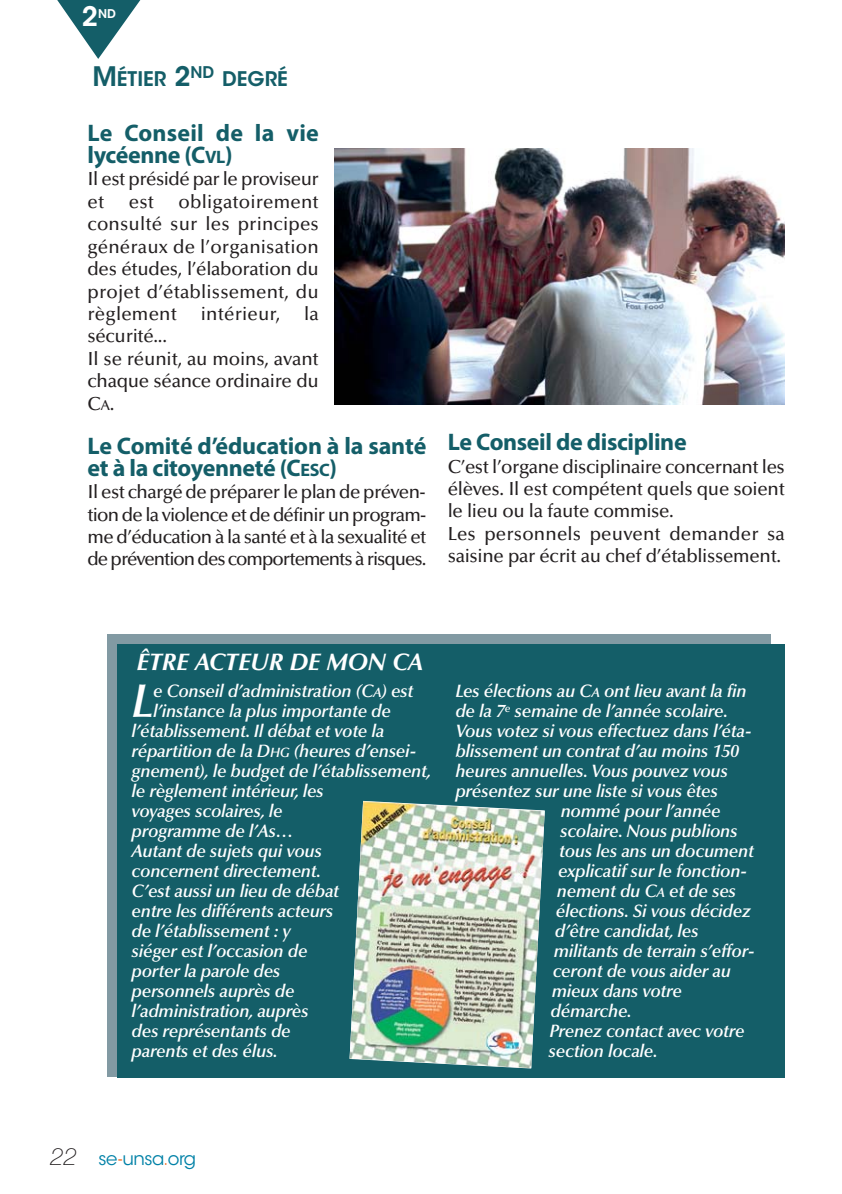
<style>
.page{position:relative;width:842px;height:1194px;background:#fff}
.page>*{position:absolute;margin:0;border:0;box-sizing:border-box;transform-origin:0 0}
.t1{font:italic 600 47.6px "Optima LT Std";color:#fff}
.t2{font:600 26.6px "ITC Avant Garde Std";color:#fff}
.t3{font:700 24px/22px "Myriad Pro";letter-spacing:-.015em;color:#145e68}
.t4{font:700 24px/22px "Myriad Pro";letter-spacing:.005em;color:#145e68}
.t5{font:italic 700 24px "Optima LT Std";letter-spacing:-.01em;color:#fff}
.t6{font:600 20px "ITC Avant Garde Std";color:#145e68}
.t7{font:500 19px/22.4px "Optima LT Std";letter-spacing:-.015em;color:#231f20}
.t8{font:500 19px "Optima LT Std";letter-spacing:.01em;color:#231f20}
.t9{font:italic 600 18px "Optima LT Std";letter-spacing:-.015em;color:#fff}
.t10{font:18px "ITC Avant Garde Std";letter-spacing:-.025em;color:#0081a7}
.t11{font:600 12px "ITC Avant Garde Std";color:#fff}
.s1{font-size:26.6px}
.s2{font-size:18px}
.s3{font-size:14.2px}
.s4{font-size:13.6px}
.s5{font-family:"Helvetica Neue";font-weight:100;font-style:italic;font-size:24px;color:#231f20}
.s6{color:#f36b21}
</style>
<div class="page">
<svg style="left:57px;top:0;width:84px;height:59px"></svg>
<div style="left:107px;top:634px;width:664px;height:442px;background:#829aa3"></div>
<div style="left:117px;top:644px;width:668px;height:433px;background:#145e68"></div>
<img style="left:350px;top:801px;width:195px;height:266px">
<img style="left:335px;top:149px;width:450px;height:255px">
<h2 class="t2" style="left:82px;top:3px;width:18px">2</h2>
<p class="t11" style="left:98px;top:8px;width:19px">ND</p>
<p class="t6" style="left:92px;top:69px;width:197px"><span class="s1">M</span>ÉTIER <span class="s1">2</span><sup>ND</sup> DEGRÉ</p>
<h3 class="t4" style="left:88px;top:124px;width:233px">Le Conseil de la vie lycéenne (C<span class="s2">VL</span>)</h3>
<p class="t7" style="left:88px;top:168px;width:233px">Il est présidé par le proviseur et</p>
<p class="t7" style="left:88px;top:191px;width:233px;text-align:justify;text-indent:91px">obligatoirement consul té sur les principes généraux de l’organisation des étud es, l’élaboration du projet d’établissement, du règlement</p>
<p class="t7" style="left:129px;top:191px;width:27px">est</p>
<p class="t8" style="left:201px;top:304px;width:81px">intérieur,</p>
<p class="t7" style="left:304px;top:303px;width:16px">la</p>
<p class="t7" style="left:88px;top:325px;width:233px">sécurité...<br>Il se réunit, au moins, avant chaque séance ordinaire du<br>C<span class="s3">A</span>.</p>
<h3 class="t3" style="left:88px;top:436px;width:340px">Le Comité d’éducation à la santé et à la citoyenneté (C<span class="s2">ESC</span>)</h3>
<p class="t7" style="left:88px;top:481px;width:340px;text-align:justify">Il est chargé de préparer le plan de préven - tion de la violence et de définir un pro gram&shy;me d’éducation à la santé et à la sexualité et de prévention des comportements à risques.</p>
<h3 class="t3" style="left:448px;top:433px;width:240px">Le Conseil de discipline</h3>
<p class="t7" style="left:448px;top:455px;width:339px">C’est l’organe disciplinaire concernant les élèves. Il est compétent quels que soient le lieu ou la faute commise.<br>Les personnels peuvent demander sa saisine par écrit au chef d’établissement.</p>
<h3 class="t5" style="left:137px;top:647px;width:289px">ÊTRE ACTEUR DE MON CA</h3>
<h1 class="t1" style="left:132px;top:676px;width:24px">L</h1>
<p class="t9" style="left:153px;top:681px;width:262px">e Conseil d’administration (C<span class="s4">A</span>) est</p>
<p class="t9" style="left:153px;top:701px;width:239px">l’instance la plus importante de</p>
<p class="t9" style="left:132px;top:721px;width:254px">l’établissement. Il débat et vote la</p>
<p class="t9" style="left:132px;top:741px;width:287px">répartition de la D<span class="s4">HG</span> (heures d’ensei-</p>
<p class="t9" style="left:132px;top:761px;width:301px">gnement), le budget de l’établissement,</p>
<p class="t9" style="left:132px;top:781px;width:194px">le règlement intérieur, les</p>
<p class="t9" style="left:132px;top:801px;width:153px">voyages scolaires, le</p>
<p class="t9" style="left:132px;top:821px;width:163px">programme de l’As…</p>
<p class="t9" style="left:132px;top:841px;width:192px">Autant de sujets qui vous</p>
<p class="t9" style="left:132px;top:861px;width:191px">concernent directement.</p>
<p class="t9" style="left:132px;top:881px;width:209px">C’est aussi un lieu de débat</p>
<p class="t9" style="left:132px;top:901px;width:203px">entre les différents acteurs</p>
<p class="t9" style="left:132px;top:921px;width:161px">de l’établissement : y</p>
<p class="t9" style="left:132px;top:941px;width:177px">siéger est l’occasion de</p>
<p class="t9" style="left:132px;top:961px;width:150px">porter la parole des</p>
<p class="t9" style="left:132px;top:981px;width:164px">personnels auprès de</p>
<p class="t9" style="left:132px;top:1001px;width:179px">l’administration, auprès</p>
<p class="t9" style="left:132px;top:1021px;width:161px">des représentants de</p>
<p class="t9" style="left:132px;top:1041px;width:148px">parents et des élus.</p>
<p class="t9" style="left:455px;top:681px;width:293px">Les élections au C<span class="s4">A</span> ont lieu avant la fin</p>
<p class="t9" style="left:455px;top:701px;width:274px">de la 7<sup>e</sup> semaine de l’année scolaire.</p>
<p class="t9" style="left:455px;top:721px;width:298px">Vous votez si vous effectuez dans l’éta-</p>
<p class="t9" style="left:455px;top:741px;width:285px">blissement un contrat d’au moins 150</p>
<p class="t9" style="left:455px;top:761px;width:274px">heures annuelles. Vous pouvez vous</p>
<p class="t9" style="left:455px;top:781px;width:264px">présentez sur une liste si vous êtes</p>
<p class="t9" style="left:561px;top:801px;width:161px">nommé pour l’année</p>
<p class="t9" style="left:560px;top:821px;width:179px">scolaire. Nous publions</p>
<p class="t9" style="left:559px;top:841px;width:196px">tous les ans un document</p>
<p class="t9" style="left:558px;top:861px;width:191px">explicatif sur le fonction-</p>
<p class="t9" style="left:557px;top:881px;width:181px">nement du C<span class="s4">A</span> et de ses</p>
<p class="t9" style="left:556px;top:901px;width:196px">élections. Si vous décidez</p>
<p class="t9" style="left:555px;top:921px;width:145px">d’être candidat, les</p>
<p class="t9" style="left:554px;top:941px;width:203px">militants de terrain s’effor-</p>
<p class="t9" style="left:553px;top:961px;width:180px">ceront de vous aider au</p>
<p class="t9" style="left:552px;top:981px;width:132px">mieux dans votre</p>
<p class="t9" style="left:551px;top:1001px;width:83px">démarche.</p>
<p class="t9" style="left:550px;top:1021px;width:196px">Prenez contact avec votre</p>
<p class="t9" style="left:549px;top:1041px;width:111px">section locale.</p>
<p class="t10" style="left:50px;top:1147px;width:147px"><span class="s5">22</span> se<span class="s6">-</span>unsa<span class="s6">.</span>org</p>
</div>
